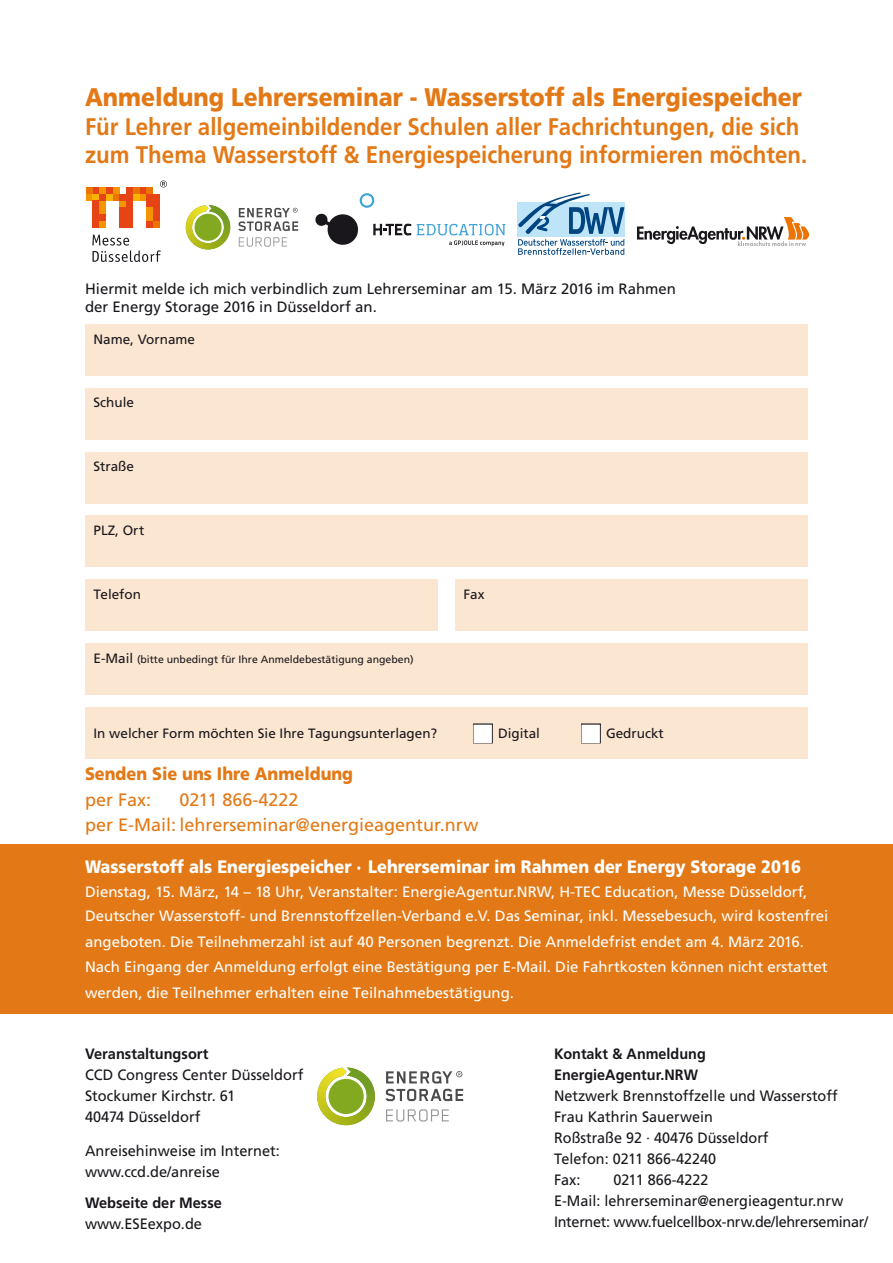
<style>
.page{position:relative;width:893px;height:1263px;background:#fff}
.page>*{position:absolute;margin:0;border:0;box-sizing:border-box;transform-origin:0 0}
.t1{font:900 25.5px "Frutiger";color:#e37916;scale:.9 1}
.t2{font:700 24px/28.5px "Frutiger";color:#e37916;scale:.93 1}
.t3{font:900 18px "Frutiger";color:#fff;scale:.9 1}
.t4{font:18px/25.5px "Frutiger";color:#e37916}
.t5{font:900 18px "Frutiger";color:#e37916;scale:.9 1}
.t6{font:15px/25.5px "Frutiger";color:#fff}
.t7{font:15px/21px "Frutiger";color:#1a171c}
.t8{font:15px/21px "Frutiger";color:#1a171c;scale:.96 1}
.t9{font:700 15px/21px "Frutiger";color:#1a171c;scale:.96 1}
.t10{font:700 15px "Frutiger";color:#1a171c}
.t11{font:13.5px "Frutiger";color:#1a171c}
.t12{font:10.5px "Frutiger";color:#1a171c}
.s1{font-size:13.5px}
</style>
<div class="page">
<div style="left:85px;top:325px;width:723px;height:51px;background:#fbe6d1"></div>
<div style="left:85px;top:516px;width:723px;height:51px;background:#fbe6d1"></div>
<div style="left:85px;top:388px;width:723px;height:51px;background:#fbe6d1"></div>
<div style="left:85px;top:580px;width:353px;height:51px;background:#fbe6d1"></div>
<div style="left:455px;top:580px;width:353px;height:51px;background:#fbe6d1"></div>
<div style="left:85px;top:452px;width:723px;height:51px;background:#fbe6d1"></div>
<div style="left:0;top:844px;width:893px;height:170px;background:#e37916"></div>
<svg style="left:385px;top:1089px;width:78px;height:12px"></svg>
<svg style="left:386px;top:1109px;width:63px;height:12px"></svg>
<svg style="left:386px;top:1071px;width:76px;height:12px"></svg>
<svg style="left:317px;top:1067px;width:58px;height:58px"></svg>
<svg style="left:239px;top:237px;width:48px;height:10px"></svg>
<svg style="left:238px;top:208px;width:60px;height:23px"></svg>
<svg style="left:186px;top:205px;width:44px;height:44px"></svg>
<svg style="left:637px;top:217px;width:172px;height:29px"></svg>
<div style="left:517px;top:202px;width:54px;height:35px;background:#bde4f7"></div>
<div style="left:569px;top:202px;width:56px;height:35px;background:#bde4f7"></div>
<svg style="left:518px;top:193px;width:106px;height:62px"></svg>
<svg style="left:315px;top:193px;width:96px;height:52px"></svg>
<svg style="left:417px;top:224px;width:88px;height:22px"></svg>
<svg style="left:92px;top:235px;width:69px;height:27px"></svg>
<div style="left:86px;top:194px;width:6px;height:7px;background:#f39400"></div>
<div style="left:92px;top:187px;width:7px;height:7px;background:#e64415"></div>
<div style="left:92px;top:194px;width:7px;height:7px;background:#f9b200"></div>
<div style="left:99px;top:187px;width:7px;height:7px;background:#f39400"></div>
<div style="left:99px;top:194px;width:7px;height:7px;background:#e64415"></div>
<div style="left:106px;top:187px;width:7px;height:7px;background:#e64415"></div>
<div style="left:106px;top:194px;width:7px;height:7px;background:#f9b200"></div>
<div style="left:113px;top:187px;width:7px;height:7px;background:#f39400"></div>
<div style="left:113px;top:194px;width:7px;height:7px;background:#ec7405"></div>
<div style="left:133px;top:187px;width:7px;height:7px;background:#ec7405"></div>
<div style="left:133px;top:194px;width:7px;height:7px;background:#f9b200"></div>
<div style="left:140px;top:187px;width:7px;height:7px;background:#e64415"></div>
<div style="left:140px;top:194px;width:7px;height:7px;background:#f39400"></div>
<div style="left:147px;top:187px;width:6px;height:7px;background:#ec7405"></div>
<div style="left:147px;top:194px;width:6px;height:14px;background:#e64415"></div>
<div style="left:153px;top:194px;width:7px;height:27px;background:#e64415"></div>
<div style="left:92px;top:201px;width:7px;height:27px;background:#e64415"></div>
<div style="left:99px;top:201px;width:7px;height:13px;background:#f39400"></div>
<div style="left:99px;top:214px;width:7px;height:7px;background:#e64415"></div>
<div style="left:99px;top:221px;width:7px;height:7px;background:#f39400"></div>
<div style="left:147px;top:208px;width:6px;height:13px;background:#f39400"></div>
<div style="left:153px;top:221px;width:7px;height:7px;background:#ec7405"></div>
<div style="left:86px;top:187px;width:6px;height:7px;background:#ec7405"></div>
<div style="left:120px;top:194px;width:6px;height:7px;background:#e64415"></div>
<div style="left:120px;top:201px;width:6px;height:7px;background:#f39400"></div>
<div style="left:120px;top:208px;width:6px;height:20px;background:#e64415"></div>
<div style="left:126px;top:187px;width:7px;height:41px;background:#e64415"></div>
<div style="left:147px;top:221px;width:6px;height:7px;background:#e64415"></div>
<svg style="left:160px;top:181px;width:7px;height:6px"></svg>
<div style="left:85px;top:643px;width:723px;height:51px;background:#fbe6d1"></div>
<div style="left:85px;top:707px;width:723px;height:51px;background:#fbe6d1"></div>
<div style="left:473px;top:723px;width:20px;height:20px;border:2px solid #1a171c"></div>
<div style="left:581px;top:723px;width:20px;height:20px;border:2px solid #1a171c"></div>
<svg style="left:474px;top:724px;width:18px;height:19px"></svg>
<svg style="left:582px;top:724px;width:18px;height:19px"></svg>
<h1 class="t1" style="left:85px;top:82px;width:798px">Anmeldung Lehrerseminar - Wasserstoff als Energiespeicher</h1>
<h2 class="t2" style="left:85px;top:112px;width:778px">Für Lehrer allgemeinbildender Schulen aller Fachrichtungen, die sich zum Thema Wasserstoff &amp; Energiespeicherung informieren möchten.</h2>
<p class="t7" style="left:85px;top:279px;width:593px;line-height:18px">Hiermit melde ich mich verbindlich zum Lehrerseminar am 15. März 2016 im Rahmen der Energy Storage 2016 in Düsseldorf an.</p>
<p class="t11" style="left:94px;top:331px;width:103px">Name, Vorname</p>
<p class="t11" style="left:94px;top:395px;width:42px">Schule</p>
<p class="t11" style="left:94px;top:458px;width:42px">Straße</p>
<p class="t11" style="left:94px;top:522px;width:52px">PLZ, Ort</p>
<p class="t11" style="left:94px;top:586px;width:49px">Telefon</p>
<p class="t11" style="left:463px;top:586px;width:23px">Fax</p>
<p class="t12" style="left:94px;top:653px;width:322px"><span class="s1">E-Mail</span> (bitte unbedingt für Ihre Anmeldebestätigung angeben)</p>
<p class="t11" style="left:94px;top:725px;width:345px">In welcher Form möchten Sie Ihre Tagungsunterlagen?</p>
<p class="t11" style="left:498px;top:725px;width:44px">Digital</p>
<p class="t11" style="left:606px;top:725px;width:59px">Gedruckt</p>
<p class="t5" style="left:85px;top:763px;width:299px">Senden Sie uns Ihre Anmeldung</p>
<p class="t4" style="left:85px;top:787px;width:68px">per Fax:</p>
<p class="t4" style="left:85px;top:787px;width:395px;text-indent:94px">0211 866-4222<br>per E-Mail: lehrerseminar@energieagentur.nrw</p>
<p class="t3" style="left:85px;top:856px;width:797px">Wasserstoff als Energiespeicher · Lehrerseminar im Rahmen der Energy Storage 2016</p>
<p class="t6" style="left:85px;top:880px;width:745px;line-height:24px">Dienstag, 15. März, 14 – 18 Uhr, Veranstalter: EnergieAgentur.NRW, H-TEC Education, Messe Düsseldorf,<br>Deutscher Wasserstoff- und Brennstoffzellen-Verband e.V. Das Seminar, inkl. Messebesuch, wird kostenfrei</p>
<p class="t6" style="left:85px;top:928px;width:744px">angeboten. Die Teilnehmerzahl ist auf 40 Personen begrenzt. Die Anmeldefrist endet am 4. März 2016.<br>Nach Eingang der Anmeldung erfolgt eine Bestätigung per E-Mail. Die Fahrtkosten können nicht erstattet werden, die Teilnehmer erhalten eine Teilnahmebestätigung.</p>
<p class="t10" style="left:85px;top:1045px;width:125px">Veranstaltungsort</p>
<p class="t7" style="left:85px;top:1064px;width:220px">CCD Congress Center Düsseldorf<br>Stockumer Kirchstr. 61<br>40474 Düsseldorf</p>
<p class="t7" style="left:85px;top:1140px;width:196px">Anreisehinweise im Internet: www.ccd.de/anreise</p>
<p class="t10" style="left:85px;top:1194px;width:138px">Webseite der Messe</p>
<p class="t7" style="left:85px;top:1213px;width:118px">www.ESEexpo.de</p>
<p class="t9" style="left:554px;top:1043px;width:160px">Kontakt &amp; Anmeldung<br>EnergieAgentur.NRW</p>
<p class="t8" style="left:554px;top:1085px;width:297px">Netzwerk Brennstoffzelle und Wasserstoff<br>Frau Kathrin Sauerwein<br>Roßstraße 92 · 40476 Düsseldorf<br>Telefon: 0211 866-42240<br>Fax:</p>
<p class="t8" style="left:554px;top:1169px;width:329px;text-indent:59px">0211 866-4222<br>E-Mail: lehrerseminar@energieagentur.nrw<br>Internet: www.fuelcellbox-nrw.de/lehrerseminar/</p>
</div>
